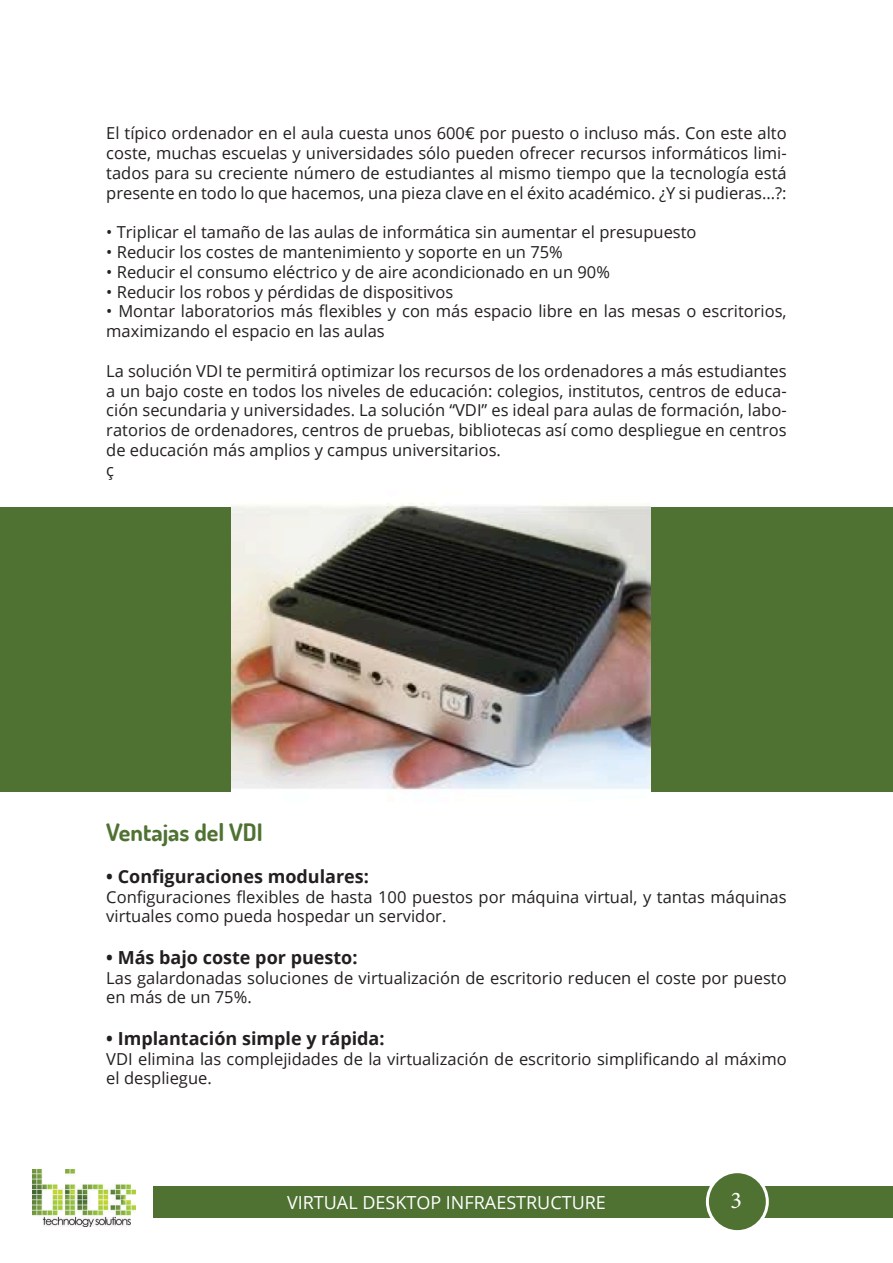
<style>
.page{position:relative;width:893px;height:1263px;background:#fff}
.page>*{position:absolute;margin:0;border:0;box-sizing:border-box;transform-origin:0 0}
.t1{font:700 24px "Dosis";color:#4f7233}
.t2{font:24px "Minion Pro";color:#fff}
.t3{font:700 18px "Open Sans";color:#231f20}
.t4{font:18px "Open Sans";color:#fff}
.t5{font:16.5px/19.8px "Open Sans";color:#231f20}
</style>
<div class="page">
<div style="left:153px;top:1186px;width:740px;height:32px;background:#4f7233"></div>
<div style="left:707px;top:1172px;width:60px;height:59px;background:#4f7233;border-radius:50%"></div>
<div style="left:706px;top:1170px;width:63px;height:63px;border:3px solid #fff;border-radius:50%"></div>
<img style="left:33px;top:1169px;width:103px;height:58px">
<div style="left:0;top:507px;width:893px;height:285px;background:#4f7233"></div>
<img style="left:231px;top:503px;width:420px;height:292px">
<p class="t5" style="left:106px;top:123px;width:682px;text-align:justify">El típico ordenador en el aula cuesta unos 600€ por puesto o incluso más. Con este alto coste, muchas escuelas y universidades sólo pueden ofrecer recursos informáticos limi&shy;tados para su creciente número de estudiantes al mismo tiempo que la tecnología está presente en todo lo que hacemos, una pieza clave en el éxito académico. ¿Y si pudieras...?:</p>
<p class="t5" style="left:106px;top:222px;width:592px">• Triplicar el tamaño de las aulas de informática sin aumentar el presupuesto</p>
<p class="t5" style="left:106px;top:242px;width:458px">• Reducir los costes de mantenimiento y soporte en un 75%</p>
<p class="t5" style="left:106px;top:261px;width:505px">• Reducir el consumo eléctrico y de aire acondicionado en un 90%</p>
<p class="t5" style="left:106px;top:281px;width:348px">• Reducir los robos y pérdidas de dispositivos</p>
<p class="t5" style="left:106px;top:301px;width:682px">• Montar laboratorios más flexibles y con más espacio libre en las mesas o escritorios, maximizando el espacio en las aulas</p>
<p class="t5" style="left:106px;top:360px;width:682px;text-align:justify">La solución VDI te permitirá optimizar los recursos de los ordenadores a más estudiantes a un bajo coste en todos los niveles de educación: colegios, institutos, centros de educa&shy;ción secundaria y universidades. La solución “VDI” es ideal para aulas de formación, labo&shy;ratorios de ordenadores, centros de pruebas, bibliotecas así como despliegue en centros de educación más amplios y campus universitarios.</p>
<p class="t5" style="left:106px;top:459px;width:9px">ç</p>
<p class="t1" style="left:106px;top:817px;width:158px">Ventajas del VDI</p>
<p class="t3" style="left:106px;top:863px;width:264px">• Configuraciones modulares:</p>
<p class="t5" style="left:106px;top:886px;width:682px">Configuraciones flexibles de hasta 100 puestos por máquina virtual, y tantas máquinas virtuales como pueda hospedar un servidor.</p>
<p class="t3" style="left:106px;top:944px;width:253px">• Más bajo coste por puesto:</p>
<p class="t5" style="left:106px;top:967px;width:682px">Las galardonadas soluciones de virtualización de escritorio reducen el coste por puesto en más de un 75%.</p>
<p class="t3" style="left:106px;top:1025px;width:280px">• Implantación simple y rápida:</p>
<p class="t5" style="left:106px;top:1048px;width:682px">VDI elimina las complejidades de la virtualización de escritorio simplificando al máximo el despliegue.</p>
<p class="t4" style="left:287px;top:1190px;width:320px">VIRTUAL DESKTOP INFRAESTRUCTURE</p>
<h1 class="t2" style="left:730px;top:1184px;width:13px">3</h1>
</div>
